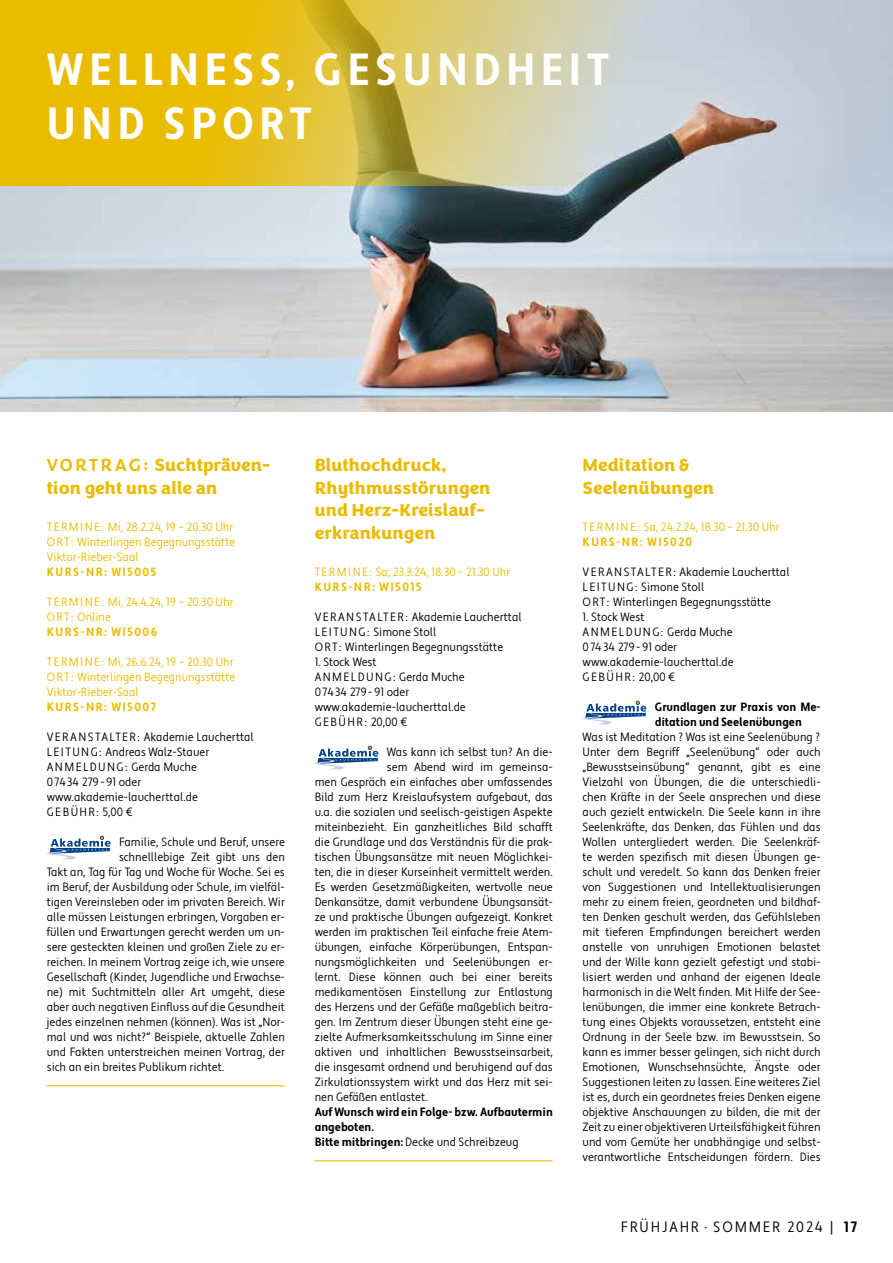
<style>
.page{position:relative;width:893px;height:1263px;background:#fff}
.page>*{position:absolute;margin:0;border:0;box-sizing:border-box;transform-origin:0 0}
.t1{font:700 condensed 45px/54px "Apertura";letter-spacing:.12em;color:#fff}
.t2{font:800 18px/22.5px "Congenial";color:#eabc00}
.t3{font:condensed 15px "Apertura";letter-spacing:.12em;color:#000}
.t4{font:condensed 12px/15px "Apertura";color:#000}
.t5{font:condensed 12px/15px "Apertura";color:#eabc00}
.t6{font:700 condensed 12px/15px "Apertura";color:#000}
.t7{font:700 condensed 12px "Apertura";letter-spacing:.12em;color:#eabc00}
.s1{font-weight:500}
.s2{font-weight:400}
.s3{font-weight:700}
</style>
<div class="page">
<img style="left:0;top:186px;width:893px;height:225px">
<svg style="left:0;top:0;width:893px;height:186px;background:#d3c16c"></svg>
<svg style="left:47px;top:836px;width:64px;height:23px"></svg>
<hr style="left:47px;top:1085px;width:238px;height:1px;background:#eabc00">
<svg style="left:315px;top:746px;width:63px;height:23px"></svg>
<hr style="left:315px;top:1160px;width:238px;height:1px;background:#eabc00">
<svg style="left:583px;top:701px;width:63px;height:23px"></svg>
<h1 class="t1" style="left:47px;top:44px;width:564px">WELLNESS, GESUNDHEIT<br>UND SPORT</h1>
<h2 class="t2" style="left:47px;top:454px;width:224px"><span class="s1">VORTRAG:</span> Suchtpräven&shy;tion geht uns alle an</h2>
<p class="t5" style="left:47px;top:520px;width:190px">TERMINE: Mi, 28.2.24, 19 – 20.30 Uhr<br>ORT: Winterlingen Begegnungsstätte<br>Viktor-Rieber-Saal</p>
<p class="t7" style="left:47px;top:565px;width:111px">KURS-NR: WI5005</p>
<p class="t5" style="left:47px;top:595px;width:188px">TERMINE: Mi, 24.4.24, 19 – 20.30 Uhr<br>ORT: Online</p>
<p class="t7" style="left:47px;top:625px;width:112px">KURS-NR: WI5006</p>
<p class="t5" style="left:47px;top:655px;width:190px">TERMINE: Mi, 26.6.24, 19 – 20.30 Uhr<br>ORT: Winterlingen Begegnungsstätte<br>Viktor-Rieber-Saal</p>
<p class="t7" style="left:47px;top:700px;width:110px">KURS-NR: WI5007</p>
<p class="t4" style="left:47px;top:730px;width:209px">VERANSTALTER: Akademie Laucherttal<br>LEITUNG: Andreas Walz-Stauer<br>ANMELDUNG: Gerda Muche<br>07434 279-91 oder www.akademie-laucherttal.de<br>GEBÜHR: 5,00 €</p>
<p class="t4" style="left:119px;top:835px;width:167px">Familie, Schule und Beruf, unsere</p>
<p class="t4" style="left:119px;top:850px;width:167px">schnelllebige Zeit gibt uns den</p>
<p class="t4" style="left:47px;top:865px;width:240px">Takt an, Tag für Tag und Woche für Woche. Sei es</p>
<p class="t4" style="left:47px;top:880px;width:240px">im Beruf, der Ausbildung oder Schule, im vielfäl-</p>
<p class="t4" style="left:47px;top:895px;width:240px">tigen Vereinsleben oder im privaten Bereich. Wir</p>
<p class="t4" style="left:47px;top:910px;width:240px">alle müssen Leistungen erbringen, Vorgaben er-</p>
<p class="t4" style="left:47px;top:925px;width:240px">füllen und Erwartungen gerecht werden um un-</p>
<p class="t4" style="left:47px;top:940px;width:240px">sere gesteckten kleinen und großen Ziele zu er-</p>
<p class="t4" style="left:47px;top:955px;width:240px">reichen. In meinem Vortrag zeige ich, wie unsere</p>
<p class="t4" style="left:47px;top:970px;width:240px">Gesellschaft (Kinder, Jugendliche und Erwachse-</p>
<p class="t4" style="left:47px;top:985px;width:240px">ne) mit Suchtmitteln aller Art umgeht, diese</p>
<p class="t4" style="left:47px;top:1000px;width:240px">aber auch negativen Einfluss auf die Gesundheit</p>
<p class="t4" style="left:47px;top:1015px;width:240px">jedes einzelnen nehmen (können). Was ist „Nor-</p>
<p class="t4" style="left:47px;top:1030px;width:240px">mal und was nicht?“ Beispiele, aktuelle Zahlen</p>
<p class="t4" style="left:47px;top:1045px;width:240px">und Fakten unterstreichen meinen Vortrag, der</p>
<p class="t4" style="left:47px;top:1060px;width:179px">sich an ein breites Publikum richtet.</p>
<h2 class="t2" style="left:315px;top:454px;width:177px">Bluthochdruck,<br>Rhythmusstörungen und Herz-Kreislauf&shy;erkrankungen</h2>
<p class="t5" style="left:315px;top:565px;width:197px">TERMINE: Sa, 23.3.24, 18.30 – 21.30 Uhr</p>
<p class="t7" style="left:315px;top:580px;width:108px">KURS-NR: WI5015</p>
<p class="t4" style="left:315px;top:610px;width:209px">VERANSTALTER: Akademie Laucherttal<br>LEITUNG: Simone Stoll<br>ORT: Winterlingen Begegnungsstätte</p>
<p class="t4" style="left:315px;top:655px;width:153px">1. Stock West<br>ANMELDUNG: Gerda Muche<br>07434 279-91 oder www.akademie-laucherttal.de<br>GEBÜHR: 20,00 €</p>
<p class="t4" style="left:387px;top:745px;width:167px">Was kann ich selbst tun? An die-</p>
<p class="t4" style="left:387px;top:760px;width:167px">sem Abend wird im gemeinsa-</p>
<p class="t4" style="left:315px;top:775px;width:240px">men Gespräch ein einfaches aber umfassendes</p>
<p class="t4" style="left:315px;top:790px;width:240px">Bild zum Herz Kreislaufsystem aufgebaut, das</p>
<p class="t4" style="left:315px;top:805px;width:240px">u.a. die sozialen und seelisch-geistigen Aspekte</p>
<p class="t4" style="left:315px;top:820px;width:240px">miteinbezieht. Ein ganzheitliches Bild schafft</p>
<p class="t4" style="left:315px;top:835px;width:240px">die Grundlage und das Verständnis für die prak-</p>
<p class="t4" style="left:315px;top:850px;width:240px">tischen Übungsansätze mit neuen Möglichkei-</p>
<p class="t4" style="left:315px;top:865px;width:240px">ten, die in dieser Kurseinheit vermittelt werden.</p>
<p class="t4" style="left:315px;top:880px;width:240px">Es werden Gesetzmäßigkeiten, wertvolle neue</p>
<p class="t4" style="left:315px;top:895px;width:240px">Denkansätze, damit verbundene Übungsansät-</p>
<p class="t4" style="left:315px;top:910px;width:240px">ze und praktische Übungen aufgezeigt. Konkret</p>
<p class="t4" style="left:315px;top:925px;width:240px">werden im praktischen Teil einfache freie Atem-</p>
<p class="t4" style="left:315px;top:940px;width:240px">übungen, einfache Körperübungen, Entspan-</p>
<p class="t4" style="left:315px;top:955px;width:240px">nungsmöglichkeiten und Seelenübungen er-</p>
<p class="t4" style="left:315px;top:970px;width:240px">lernt. Diese können auch bei einer bereits</p>
<p class="t4" style="left:315px;top:985px;width:240px">medikamentösen Einstellung zur Entlastung</p>
<p class="t4" style="left:315px;top:1000px;width:240px">des Herzens und der Gefäße maßgeblich beitra-</p>
<p class="t4" style="left:315px;top:1015px;width:240px">gen. Im Zentrum dieser Übungen steht eine ge-</p>
<p class="t4" style="left:315px;top:1030px;width:240px">zielte Aufmerksamkeitsschulung im Sinne einer</p>
<p class="t4" style="left:315px;top:1045px;width:240px">aktiven und inhaltlichen Bewusstseinsarbeit,</p>
<p class="t4" style="left:315px;top:1060px;width:240px">die insgesamt ordnend und beruhigend auf das</p>
<p class="t4" style="left:315px;top:1075px;width:240px">Zirkulationssystem wirkt und das Herz mit sei-</p>
<p class="t4" style="left:315px;top:1090px;width:114px">nen Gefäßen entlastet.</p>
<p class="t6" style="left:315px;top:1105px;width:240px">Auf Wunsch wird ein Folge- bzw. Aufbautermin angeboten.<br>Bitte mitbringen: <span class="s2">Decke und Schreibzeug</span></p>
<h2 class="t2" style="left:583px;top:454px;width:133px">Meditation &amp;<br>Seelenübungen</h2>
<p class="t5" style="left:583px;top:520px;width:199px">TERMINE: Sa, 24.2.24, 18.30 – 21.30 Uhr</p>
<p class="t7" style="left:583px;top:535px;width:111px">KURS-NR: WI5020</p>
<p class="t4" style="left:583px;top:565px;width:209px">VERANSTALTER: Akademie Laucherttal<br>LEITUNG: Simone Stoll<br>ORT: Winterlingen Begegnungsstätte</p>
<p class="t4" style="left:583px;top:610px;width:153px">1. Stock West<br>ANMELDUNG: Gerda Muche<br>07434 279-91 oder www.akademie-laucherttal.de<br>GEBÜHR: 20,00 €</p>
<p class="t6" style="left:655px;top:700px;width:167px">Grundlagen zur Praxis von Me&shy;ditation und Seelenübungen</p>
<p class="t4" style="left:583px;top:730px;width:240px;text-align:justify">Was ist Meditation ? Was ist eine Seelenübung ?<br>Unter dem Begriff „Seelenübung“ oder auch „Bewusstseinsübung“ genannt, gibt es eine Vielzahl von Übungen, die die unterschiedli&shy;chen Kräfte in der Seele ansprechen und diese auch gezielt entwickeln. Die Seele kann in ihre Seelenkräfte, das Denken, das Fühlen und das Wollen untergliedert werden. Die Seelenkräf&shy;te werden spezifisch mit diesen Übungen ge&shy;schult und veredelt. So kann das Denken freier von Suggestionen und Intellektualisierungen mehr zu einem freien, geordneten und bildhaf&shy;ten Denken geschult werden, das Gefühlsleben mit tieferen Empfindungen bereichert werden anstelle von unruhigen Emotionen belastet und der Wille kann gezielt gefestigt und stabi&shy;lisiert werden und anhand der eigenen Ideale harmonisch in die Welt finden. Mit Hilfe der See&shy;lenübungen, die immer eine konkrete Betrach&shy;tung eines Objekts voraussetzen, entsteht eine Ordnung in der Seele bzw. im Bewusstsein. So kann es immer besser gelingen, sich nicht durch Emotionen, Wunschsehnsüchte, Ängste oder Suggestionen leiten zu lassen. Eine weiteres Ziel ist es, durch ein geordnetes freies Denken eigene objektive Anschauungen zu bilden, die mit der Zeit zu einer objektiveren Urteilsfähigkeit führen und vom Gemüte her unabhängige und selbst&shy;verantwortliche Entscheidungen fördern. Dies</p>
<p class="t3" style="left:621px;top:1217px;width:238px">FRÜHJAHR · SOMMER 2024 | <span class="s3">17</span></p>
</div>
